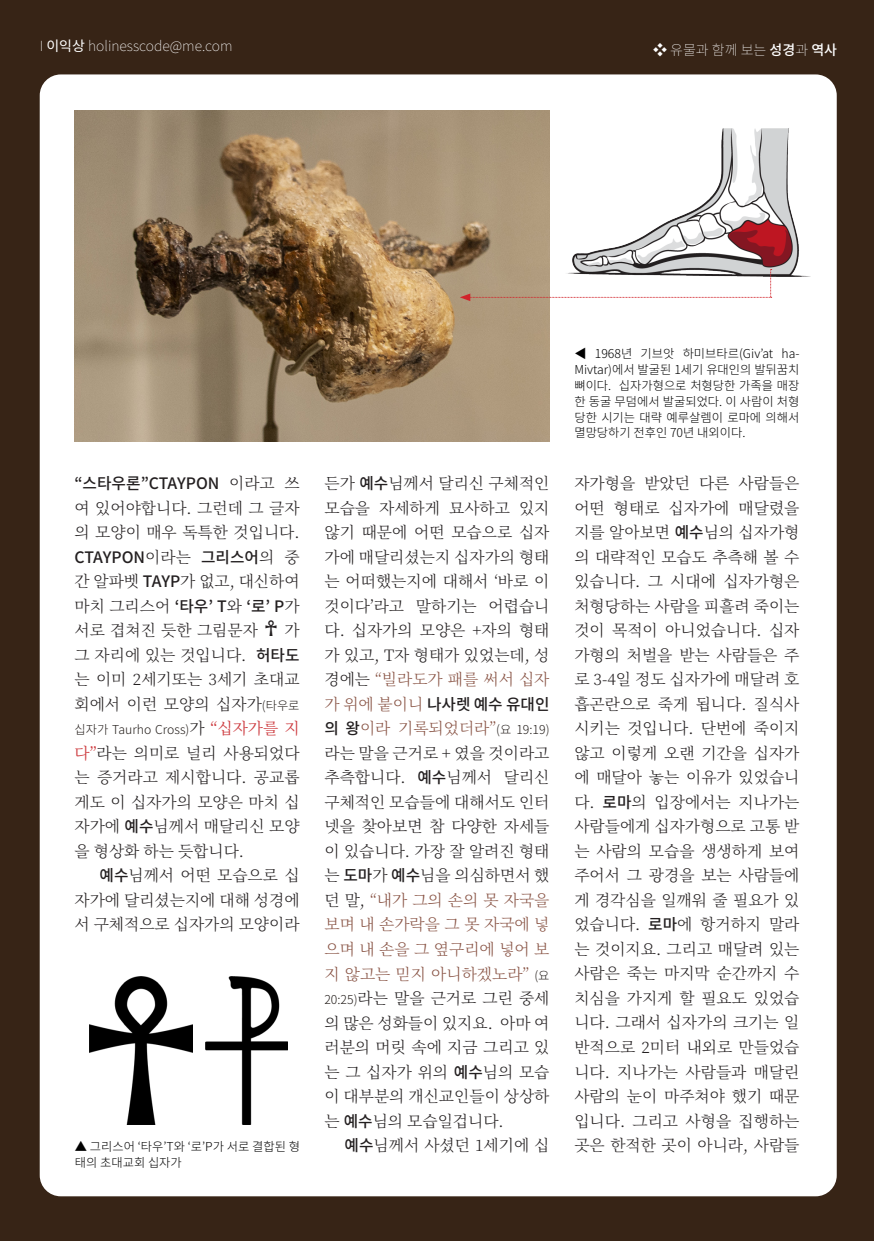
<style>
.page{position:relative;width:874px;height:1241px;background:#fff}
.page>*{position:absolute;margin:0;border:0;box-sizing:border-box;transform-origin:0 0}
.t1{font:300 15.75px/24.5px "Noto Serif CJ Kkr";color:#231f20;text-align:justify}
.t2{font:100 14px "Noto Sans CJ Kkr";color:#fff}
.t3{font:300 12.25px/15.8px "Noto Sans CJ Kkr";color:#000;text-align:justify}
.t4{font:300 12.25px "Noto Sans CJ Kkr";color:#241e1b}
.s1{font-weight:400}
.s2{font-weight:500}
.s3{font-family:"Noto Sans CJ Kkr";font-weight:500}
.s4{font-family:"Altemus Crosses";font-weight:400}
.s5{font-family:"Noto Sans CJ Kkr";font-size:12.25px;color:#241e1b}
.s6{font-family:"Noto Serif CJ Kkr";font-size:15.75px;color:#231f20}
.s7{font-family:"Noto Serif CJ Kkr";font-weight:400;font-size:15.75px;color:#ce3e42}
.s8{font-weight:400;color:#ce3e42}
.s9{color:#895445}
</style>
<div class="page">
<div style="left:0;top:0;width:873px;height:1240px;background:#372416"></div>
<div style="left:40px;top:74px;width:796px;height:1122px;background:#fff;border-radius:21px"></div>
<img style="left:89px;top:976px;width:104px;height:148px">
<img style="left:206px;top:976px;width:81px;height:148px">
<img style="left:75px;top:110px;width:474px;height:331px">
<img style="left:572px;top:128px;width:238px;height:149px">
<svg style="left:459px;top:269px;width:312px;height:32px"></svg>
<p class="t2" style="left:40px;top:38px;width:194px">I <span class="s1">이익상</span> holinesscode@me.com</p>
<p class="t2" style="left:652px;top:41px;width:185px">❖ 유물과 함께 보는 <span class="s2">성경</span>과 <span class="s2">역사</span></p>
<p class="t3" style="left:574px;top:346px;width:226px">◀ 1968년 기브앗 하미브타르(Giv’at ha-Mivtar)에서 발굴된 1세기 유대인의 발뒤꿈치 뼈이다. 십자가형으로 처형당한 가족을 매장 한 동굴 무덤에서 발굴되었다. 이 사람이 처형 당한 시기는 대략 예루살렘이 로마에 의해서 멸망당하기 전후인 70년 내외이다.</p>
<p class="t1" style="left:574px;top:471px;width:226px">자가형을 받았던 다른 사람들은 어떤 형태로 십자가에 매달렸을 지를 알아보면 <span class="s3">예수</span>님의 십자가형 의 대략적인 모습도 추측해 볼 수 있습니다. 그 시대에 십자가형은 처형당하는 사람을 피흘려 죽이는 것이 목적이 아니었습니다. 십자 가형의 처벌을 받는 사람들은 주 로 3-4일 정도 십자가에 매달려 호 흡곤란으로 죽게 됩니다. 질식사 시키는 것입니다. 단번에 죽이지 않고 이렇게 오랜 기간을 십자가 에 매달아 놓는 이유가 있었습니 다. <span class="s3">로마</span>의 입장에서는 지나가는 사람들에게 십자가형으로 고통 받 는 사람의 모습을 생생하게 보여 주어서 그 광경을 보는 사람들에 게 경각심을 일깨워 줄 필요가 있 었습니다. <span class="s3">로마</span>에 항거하지 말라 는 것이지요. 그리고 매달려 있는 사람은 죽는 마지막 순간까지 수 치심을 가지게 할 필요도 있었습 니다. 그래서 십자가의 크기는 일 반적으로 2미터 내외로 만들었습 니다. 지나가는 사람들과 매달린 사람의 눈이 마주쳐야 했기 때문 입니다. 그리고 사형을 집행하는</p>
<p class="t1" style="left:74px;top:471px;width:226px"><span class="s3">“스타우론”CTAYPON</span> 이라고 쓰 여 있어야합니다. 그런데 그 글자 의 모양이 매우 독특한 것입니다.<br><span class="s3">CTAYPON</span>이라는 <span class="s3">그리스어</span>의 중 간 알파벳 <span class="s3">TAYP</span>가 없고, 대신하여 마치 그리스어 <span class="s3">‘타우’ T</span>와 <span class="s3">‘로’ P</span>가 서로 겹쳐진 듯한 그림문자 <span class="s4">6</span> 가 그 자리에 있는 것입니다. <span class="s3">허타도 </span>는 이미 2세기또는 3세기 초대교 회에서 이런 모양의 십자가<span class="s5">(타우로</span></p>
<p class="t4" style="left:74px;top:722px;width:226px">십자가 Taurho Cross)<span class="s6">가</span> <span class="s7">“십자가를 지</span></p>
<p class="t1" style="left:74px;top:741px;width:226px"><span class="s8">다”</span>라는 의미로 널리 사용되었다 는 증거라고 제시합니다. 공교롭 게도 이 십자가의 모양은 마치 십 자가에 <span class="s3">예수</span>님께서 매달리신 모양 을 형상화 하는 듯합니다.</p>
<p class="t1" style="left:74px;top:863px;width:226px;text-indent:25px"><span class="s3">예수</span>님께서 어떤 모습으로 십 자가에 달리셨는지에 대해 성경에 서 구체적으로 십자가의 모양이라</p>
<p class="t1" style="left:324px;top:471px;width:226px">든가 <span class="s3">예수</span>님께서 달리신 구체적인 모습을 자세하게 묘사하고 있지 않기 때문에 어떤 모습으로 십자 가에 매달리셨는지 십자가의 형태 는 어떠했는지에 대해서 ‘바로 이 것이다’라고 말하기는 어렵습니 다. 십자가의 모양은 +자의 형태 가 있고, T자 형태가 있었는데, 성 경에는 <span class="s9">“빌라도가 패를 써서 십자 가 위에 붙이니</span> <span class="s3">나사렛 예수 유대인 의 왕</span><span class="s9">이라 기록되었더라”</span><span class="s5">(요 19:19) </span>라는 말을 근거로 + 였을 것이라고 추측합니다. <span class="s3">예수</span>님께서 달리신 구체적인 모습들에 대해서도 인터 넷을 찾아보면 참 다양한 자세들 이 있습니다. 가장 잘 알려진 형태 는 <span class="s3">도마</span>가 <span class="s3">예수</span>님을 의심하면서 했 던 말, <span class="s9">“내가 그의 손의 못 자국을 보며 내 손가락을 그 못 자국에 넣 으며 내 손을 그 옆구리에 넣어 보 지 않고는 믿지 아니하겠노라”</span> <span class="s5">(요 20:25)</span>라는 말을 근거로 그린 중세 의 많은 성화들이 있지요. 아마 여 러분의 머릿 속에 지금 그리고 있 는 그 십자가 위의 <span class="s3">예수</span>님의 모습 이 대부분의 개신교인들이 상상하 는 <span class="s3">예수</span>님의 모습일겁니다.</p>
<p class="t1" style="left:344px;top:1133px;width:206px"><span class="s3">예수</span>님께서 사셨던 1세기에 십</p>
<p class="t3" style="left:75px;top:1138px;width:226px">▲ 그리스어 ‘타우’T와 ‘로’P가 서로 결합된 형</p>
<p class="t1" style="left:574px;top:1133px;width:226px">곳은 한적한 곳이 아니라, 사람들</p>
<p class="t3" style="left:75px;top:1154px;width:108px">태의 초대교회 십자가</p>
</div>
